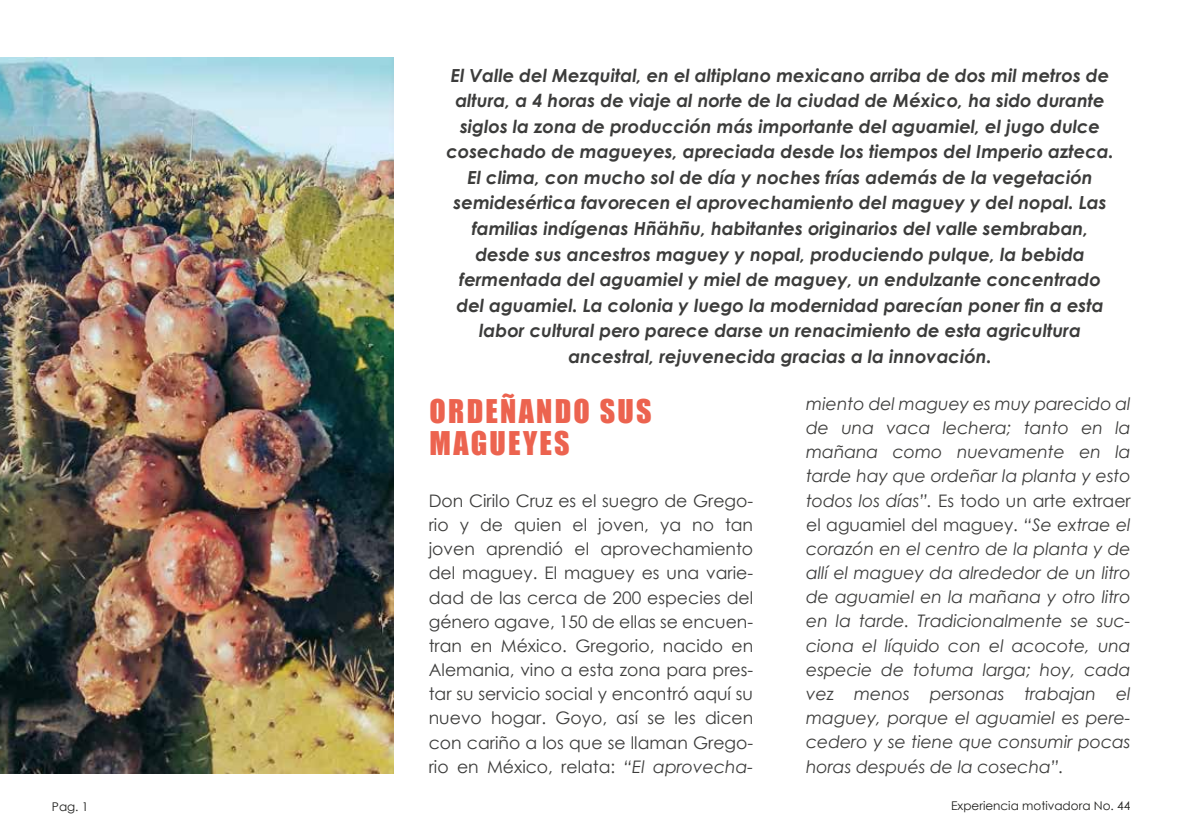
<style>
.page{position:relative;width:1182px;height:831px;background:#fff}
.page>*{position:absolute;margin:0;border:0;box-sizing:border-box;transform-origin:0 0}
.t1{font:30px/31.5px "Impact";letter-spacing:.075em;color:#ec634f}
.t2{font:italic 700 18px/25.5px "Century Gothic";color:#3c3c3b;text-align:center}
.t3{font:italic 17.25px/24.2px "Century Gothic";letter-spacing:-.005em;color:#3c3c3b;text-align:justify}
.t4{font:17.25px/24.2px "Century Gothic";color:#3c3c3b;text-align:justify}
.t5{font:12px "Century Gothic";color:#1d1d1b}
.s1{font-style:normal}
.s2{font-style:italic}
</style>
<div class="page">
<img style="left:0;top:58px;width:393px;height:715px">
<p class="t2" style="left:446px;top:62px;width:669px">El Valle del Mezquital, en el altiplano mexicano arriba de dos mil metros de altura, a 4 horas de viaje al norte de la ciudad de México, ha sido durante siglos la zona de producción más importante del aguamiel, el jugo dulce cosechado de magueyes, apreciada desde los tiempos del Imperio azteca.<br>El clima, con mucho sol de día y noches frías además de la vegetación semidesértica favorecen el aprovechamiento del maguey y del nopal. Las familias indígenas Hñähñu, habitantes originarios del valle sembraban, desde sus ancestros maguey y nopal, produciendo pulque, la bebida fermentada del aguamiel y miel de maguey, un endulzante concentrado del aguamiel. La colonia y luego la modernidad parecían poner fin a esta labor cultural pero parece darse un renacimiento de esta agricultura ancestral, rejuvenecida gracias a la innovación.</p>
<h1 class="t1" style="left:430px;top:394px;width:224px">ORDEÑANDO SUS<br>MAGUEYES</h1>
<p class="t3" style="left:806px;top:391px;width:326px">miento del maguey es muy parecido al de una vaca lechera; tanto en la mañana como nuevamente en la tarde hay que ordeñar la planta y esto todos los días”. <span class="s1">Es todo un arte extraer el aguamiel del maguey.</span> “Se extrae el corazón en el centro de la planta y de allí el maguey da alrededor de un litro de aguamiel en la mañana y otro litro en la tarde. Tradicionalmente se suc&shy;ciona el líquido con el acocote, una especie de totuma larga; hoy, cada vez menos personas trabajan el maguey, porque el aguamiel es pere&shy;cedero y se tiene que consumir pocas horas después de la cosecha”.</p>
<p class="t4" style="left:429px;top:488px;width:326px">Don Cirilo Cruz es el suegro de Grego&shy;rio y de quien el joven, ya no tan joven aprendió el aprovechamiento del maguey. El maguey es una varie&shy;dad de las cerca de 200 especies del género agave, 150 de ellas se encuen&shy;tran en México. Gregorio, nacido en Alemania, vino a esta zona para pres&shy;tar su servicio social y encontró aquí su nuevo hogar. Goyo, así se les dicen con cariño a los que se llaman Grego&shy;rio en México, relata: <span class="s2">“El aprovecha-</span></p>
<p class="t5" style="left:52px;top:797px;width:38px">Pag. 1</p>
<p class="t5" style="left:951px;top:797px;width:181px">Experiencia motivadora No. 44</p>
</div>
